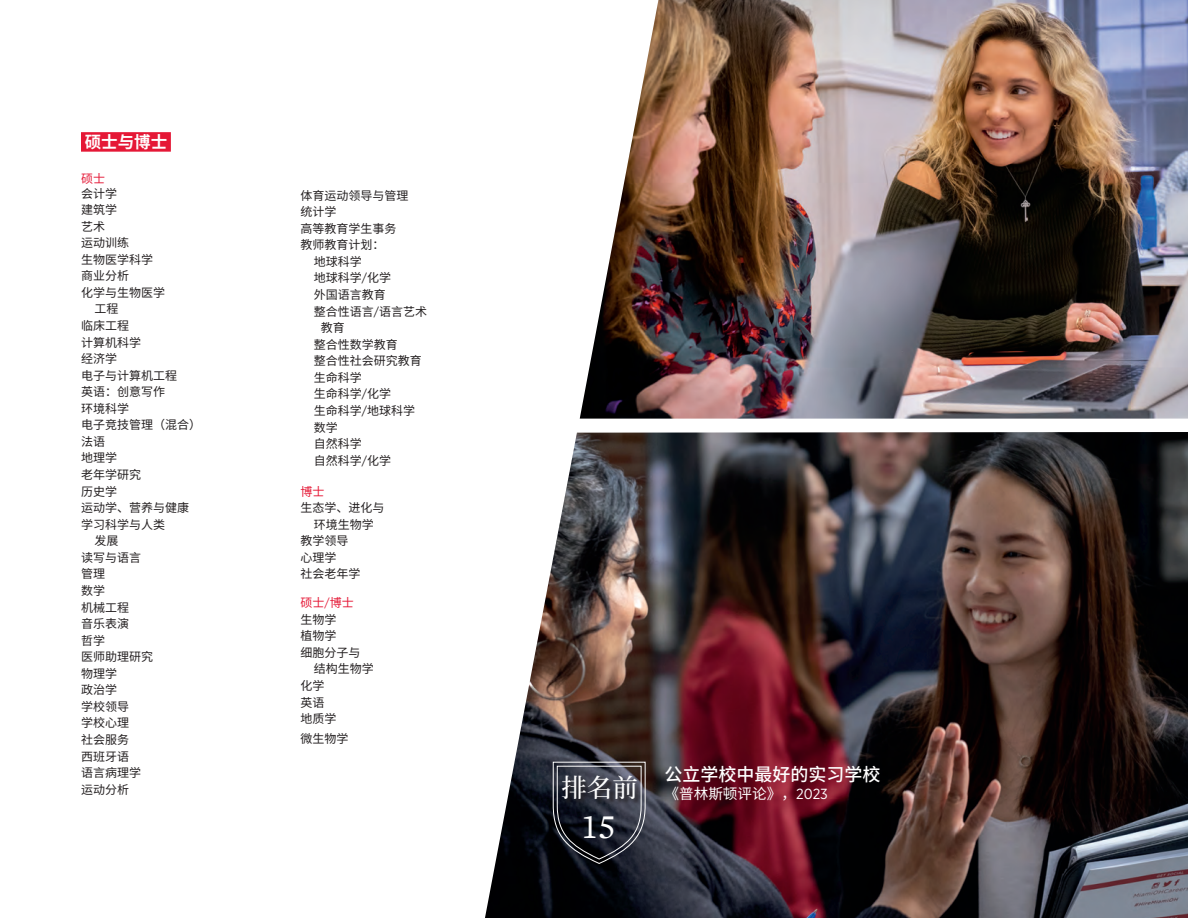
<style>
.page{position:relative;width:1188px;height:918px;background:#fff}
.page>*{position:absolute;margin:0;border:0;box-sizing:border-box;transform-origin:0 0}
.t1{font:500 34.5px "Freight Text Pro";color:#fff}
.t2{font:500 25.5px "Noto Serif SC";color:#fff}
.t3{font:500 18px "Noto Sans SC";color:#fff}
.t4{font:700 16.5px "Noto Sans SC";color:#fff}
.t5{font:14.7px "Noto Sans SC";color:#fff}
.t6{font:12px "Noto Sans SC";color:#231f20}
.t7{font:12px "Noto Sans SC";color:#e51836}
.s1{font-family:"Gotham Narrow"}
</style>
<div class="page">
<div style="left:81px;top:132px;width:90px;height:20px;background:#e51836"></div>
<img style="left:580px;top:0;width:608px;height:419px">
<img style="left:485px;top:432px;width:703px;height:486px">
<svg style="left:552px;top:761px;width:94px;height:104px;background:#31343e"></svg>
<h3 class="t4" style="left:85px;top:133px;width:84px">硕士与博士</h3>
<h4 class="t7" style="left:81px;top:172px;width:25px">硕士</h4>
<p class="t6" style="left:81px;top:186px;width:37px">会计学</p>
<p class="t6" style="left:81px;top:203px;width:37px">建筑学</p>
<p class="t6" style="left:81px;top:219px;width:25px">艺术</p>
<p class="t6" style="left:81px;top:236px;width:49px">运动训练</p>
<p class="t6" style="left:81px;top:253px;width:73px">生物医学科学</p>
<p class="t6" style="left:81px;top:269px;width:49px">商业分析</p>
<p class="t6" style="left:81px;top:286px;width:85px">化学与生物医学</p>
<p class="t6" style="left:94px;top:302px;width:25px">工程</p>
<p class="t6" style="left:81px;top:319px;width:49px">临床工程</p>
<p class="t6" style="left:81px;top:335px;width:61px">计算机科学</p>
<p class="t6" style="left:81px;top:352px;width:37px">经济学</p>
<p class="t6" style="left:81px;top:369px;width:97px">电子与计算机工程</p>
<p class="t6" style="left:81px;top:385px;width:85px">英语：创意写作</p>
<p class="t6" style="left:81px;top:402px;width:49px">环境科学</p>
<p class="t6" style="left:81px;top:418px;width:121px">电子竞技管理（混合）</p>
<p class="t6" style="left:81px;top:435px;width:25px">法语</p>
<p class="t6" style="left:81px;top:451px;width:37px">地理学</p>
<p class="t6" style="left:81px;top:468px;width:61px">老年学研究</p>
<p class="t6" style="left:81px;top:484px;width:37px">历史学</p>
<p class="t6" style="left:81px;top:501px;width:109px">运动学、营养与健康</p>
<p class="t6" style="left:81px;top:518px;width:85px">学习科学与人类</p>
<p class="t6" style="left:94px;top:534px;width:25px">发展</p>
<p class="t6" style="left:81px;top:551px;width:61px">读写与语言</p>
<p class="t6" style="left:81px;top:567px;width:25px">管理</p>
<p class="t6" style="left:81px;top:584px;width:25px">数学</p>
<p class="t6" style="left:81px;top:600px;width:49px">机械工程</p>
<p class="t6" style="left:81px;top:617px;width:49px">音乐表演</p>
<p class="t6" style="left:81px;top:633px;width:25px">哲学</p>
<p class="t6" style="left:81px;top:650px;width:73px">医师助理研究</p>
<p class="t6" style="left:81px;top:667px;width:37px">物理学</p>
<p class="t6" style="left:81px;top:683px;width:37px">政治学</p>
<p class="t6" style="left:81px;top:700px;width:49px">学校领导</p>
<p class="t6" style="left:81px;top:716px;width:49px">学校心理</p>
<p class="t6" style="left:81px;top:733px;width:49px">社会服务</p>
<p class="t6" style="left:81px;top:749px;width:49px">西班牙语</p>
<p class="t6" style="left:81px;top:766px;width:61px">语言病理学</p>
<p class="t6" style="left:81px;top:783px;width:49px">运动分析</p>
<p class="t6" style="left:300px;top:189px;width:110px">体育运动领导与管理</p>
<p class="t6" style="left:300px;top:205px;width:37px">统计学</p>
<p class="t6" style="left:300px;top:222px;width:98px">高等教育学生事务</p>
<p class="t6" style="left:300px;top:238px;width:86px">教师教育计划：</p>
<p class="t6" style="left:314px;top:255px;width:49px">地球科学</p>
<p class="t6" style="left:314px;top:271px;width:79px">地球科学<span class="s1">/</span>化学</p>
<p class="t6" style="left:314px;top:288px;width:74px">外国语言教育</p>
<p class="t6" style="left:314px;top:304px;width:115px">整合性语言<span class="s1">/</span>语言艺术</p>
<p class="t6" style="left:321px;top:321px;width:25px">教育</p>
<p class="t6" style="left:314px;top:338px;width:86px">整合性数学教育</p>
<p class="t6" style="left:314px;top:354px;width:110px">整合性社会研究教育</p>
<p class="t6" style="left:314px;top:371px;width:49px">生命科学</p>
<p class="t6" style="left:314px;top:387px;width:79px">生命科学<span class="s1">/</span>化学</p>
<p class="t6" style="left:314px;top:404px;width:103px">生命科学<span class="s1">/</span>地球科学</p>
<p class="t6" style="left:314px;top:420px;width:25px">数学</p>
<p class="t6" style="left:314px;top:437px;width:49px">自然科学</p>
<p class="t6" style="left:314px;top:453px;width:79px">自然科学<span class="s1">/</span>化学</p>
<h4 class="t7" style="left:300px;top:484px;width:25px">博士</h4>
<p class="t6" style="left:300px;top:501px;width:86px">生态学、进化与</p>
<p class="t6" style="left:314px;top:518px;width:61px">环境生物学</p>
<p class="t6" style="left:300px;top:534px;width:49px">教学领导</p>
<p class="t6" style="left:300px;top:551px;width:37px">心理学</p>
<p class="t6" style="left:300px;top:567px;width:61px">社会老年学</p>
<h4 class="t7" style="left:300px;top:596px;width:55px">硕士<span class="s1">/</span>博士</h4>
<p class="t6" style="left:300px;top:613px;width:37px">生物学</p>
<p class="t6" style="left:300px;top:629px;width:37px">植物学</p>
<p class="t6" style="left:300px;top:646px;width:61px">细胞分子与</p>
<p class="t6" style="left:314px;top:662px;width:61px">结构生物学</p>
<p class="t6" style="left:300px;top:679px;width:25px">化学</p>
<p class="t6" style="left:300px;top:695px;width:25px">英语</p>
<p class="t6" style="left:300px;top:712px;width:37px">地质学</p>
<p class="t6" style="left:300px;top:732px;width:49px">微生物学</p>
<p class="t3" style="left:664px;top:765px;width:217px">公立学校中最好的实习学校</p>
<p class="t2" style="left:561px;top:773px;width:78px">排名前</p>
<p class="t5" style="left:664px;top:785px;width:165px">《普林斯顿评论》，<span class="s1">2023</span></p>
<p class="t1" style="left:581px;top:804px;width:36px">15</p>
</div>
